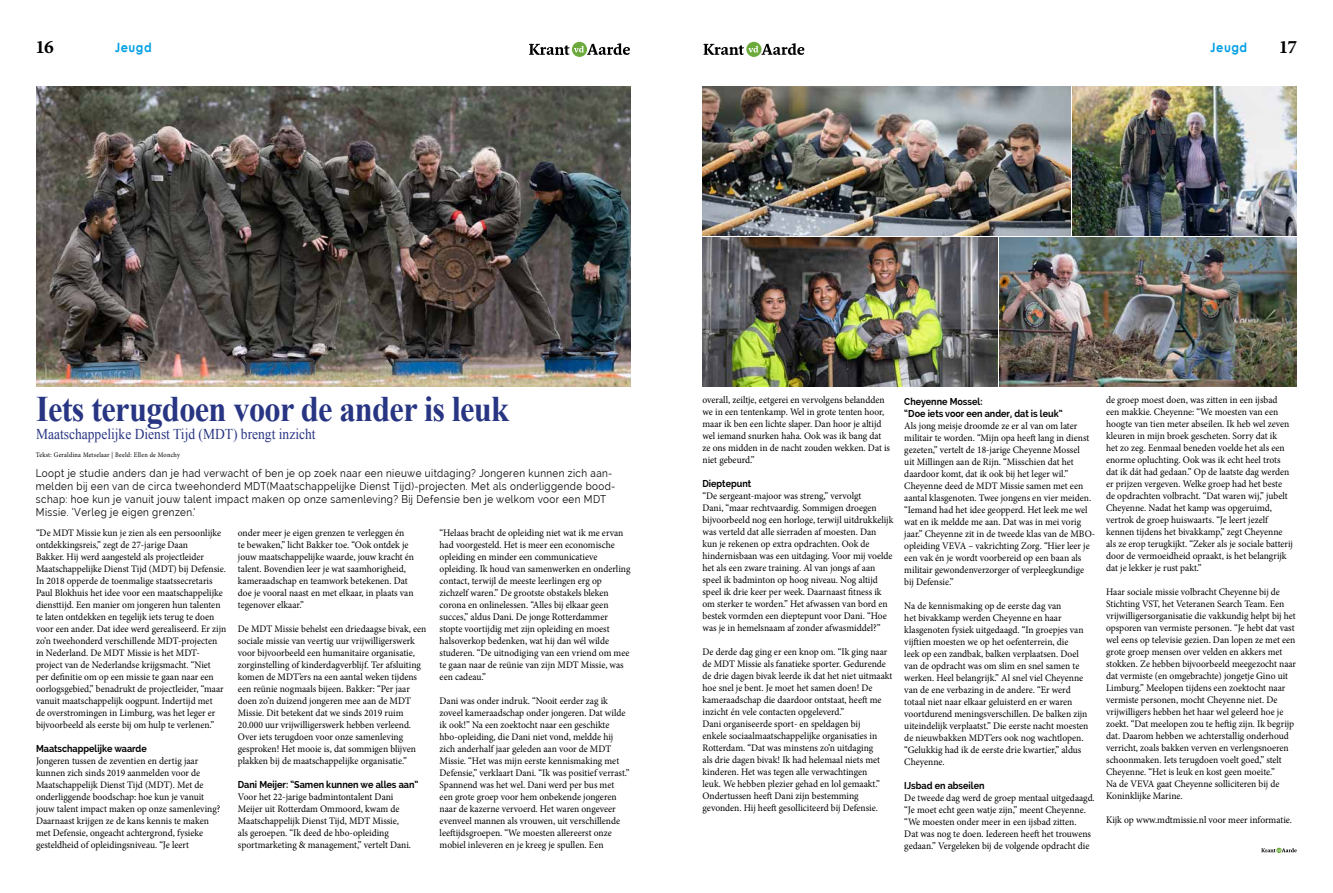
<style>
.page{position:relative;width:1333px;height:893px;background:#fff}
.page>*{position:absolute;margin:0;border:0;box-sizing:border-box;transform-origin:0 0}
.t1{font:700 36px "Times New Roman";letter-spacing:-.02em;color:#283583;scale:.9 1}
.t2{font:19px "Minion Variable Concept";color:#000}
.t3{font:15px "Times New Roman";color:#283583;scale:.9 1}
.t4{font:700 12.8px "Century Gothic";letter-spacing:.04em;color:#009fe3;scale:.9 1}
.t5{font:11px/13px "Raleway";letter-spacing:.04em;color:#000;scale:.9 1}
.t6{font:10px/12px "Minion Pro";color:#000;scale:.95 1}
.t7{font:700 10px/12px "Raleway";color:#000;scale:.9 1}
.t8{font:7px "Minion Pro";letter-spacing:.04em;color:#000;scale:.9 1}
</style>
<div class="page">
<svg style="left:746px;top:42px;width:15px;height:15px"></svg>
<svg style="left:703px;top:43px;width:102px;height:12px"></svg>
<svg style="left:572px;top:42px;width:15px;height:15px"></svg>
<svg style="left:529px;top:43px;width:101px;height:12px"></svg>
<img style="left:702px;top:86px;width:368px;height:149px">
<img style="left:36px;top:86px;width:594px;height:300px">
<svg style="left:1261px;top:848px;width:35px;height:5px"></svg>
<img style="left:702px;top:237px;width:295px;height:149px">
<img style="left:1072px;top:86px;width:224px;height:149px">
<img style="left:999px;top:238px;width:297px;height:149px">
<h2 class="t2" style="left:35px;top:34px;width:20px">16</h2>
<h2 class="t2" style="left:1278px;top:34px;width:20px">17</h2>
<p class="t4" style="left:115px;top:38px;width:42px">Jeugd</p>
<p class="t4" style="left:1210px;top:38px;width:42px">Jeugd</p>
<h1 class="t1" style="left:36px;top:384px;width:527px">Iets terugdoen voor de ander is leuk</h1>
<h3 class="t3" style="left:36px;top:423px;width:312px">Maatschappelijke Dienst Tijd (MDT) brengt inzicht</h3>
<p class="t8" style="left:36px;top:450px;width:161px">Tekst: Geraldina Metselaar | Beeld: Ellen de Monchy</p>
<p class="t5" style="left:36px;top:467px;width:645px">Loopt je studie anders dan je had verwacht of ben je op zoek naar een nieuwe uitdaging? Jongeren kunnen zich aan&shy;melden bij een van de circa tweehonderd MDT(Maatschappelijke Dienst Tijd)-projecten. Met als onderliggende bood&shy;schap: hoe kun je vanuit jouw talent impact maken op onze samenleving? Bij Defensie ben je welkom voor een MDT Missie. ‘Verleg je eigen grenzen.’</p>
<p class="t6" style="left:36px;top:527px;width:202px">“De MDT Missie kun je zien als een persoonlijke ontdekkingsreis,” zegt de 27-jarige Daan<br>Bakker. Hij werd aangesteld als projectleider Maatschappelijke Dienst Tijd (MDT) bij Defensie.<br>In 2018 opperde de toenmalige staatssecretaris Paul Blokhuis het idee voor een maatschappelijke diensttijd. Een manier om jongeren hun talenten te laten ontdekken en tegelijk iets terug te doen voor een ander. Dat idee werd gerealiseerd. Er zijn zo’n tweehonderd verschillende MDT-projecten in Nederland. De MDT Missie is het MDT&shy;project van de Nederlandse krijgsmacht. “Niet<br>per definitie om op een missie te gaan naar een oorlogsgebied,” benadrukt de projectleider, “maar vanuit maatschappelijk oogpunt. Indertijd met<br>de overstromingen in Limburg, was het leger er bijvoorbeeld als eerste bij om hulp te verlenen.”</p>
<p class="t7" style="left:36px;top:742px;width:125px">Maatschappelijke waarde</p>
<p class="t6" style="left:36px;top:755px;width:196px">Jongeren tussen de zeventien en dertig jaar kunnen zich sinds 2019 aanmelden voor de Maatschappelijk Dienst Tijd (MDT). Met de onderliggende boodschap: hoe kun je vanuit jouw talent impact maken op onze samenleving?<br>Daarnaast krijgen ze de kans kennis te maken met Defensie, ongeacht achtergrond, fysieke gesteldheid of opleidingsniveau. “Je leert</p>
<p class="t6" style="left:238px;top:527px;width:187px">onder meer je eigen grenzen te verleggen én<br>te bewaken,” licht Bakker toe. “Ook ontdek je jouw maatschappelijke waarde, jouw kracht én talent. Bovendien leer je wat saamhorigheid, kameraadschap en teamwork betekenen. Dat doe je vooral naast en met elkaar, in plaats van tegenover elkaar.”</p>
<p class="t6" style="left:238px;top:623px;width:200px">De MDT Missie behelst een driedaagse bivak, een sociale missie van veertig uur vrijwilligerswerk voor bijvoorbeeld een humanitaire organisatie, zorginstelling of kinderdagverblijf. Ter afsluiting komen de MDT’ers na een aantal weken tijdens een reünie nogmaals bijeen. Bakker: “Per jaar doen zo’n duizend jongeren mee aan de MDT Missie. Dit betekent dat we sinds 2019 ruim 20.000 uur vrijwilligerswerk hebben verleend.<br>Over iets terugdoen voor onze samenleving gesproken! Het mooie is, dat sommigen blijven plakken bij de maatschappelijke organisatie.”</p>
<p class="t7" style="left:238px;top:778px;width:202px">Dani Meijer: “Samen kunnen we alles aan”</p>
<p class="t6" style="left:238px;top:791px;width:184px">Voor het 22-jarige badmintontalent Dani Meijer uit Rotterdam Ommoord, kwam de Maatschappelijk Dienst Tijd, MDT Missie, als geroepen. “Ik deed de hbo-opleiding sportmarketing &amp; management,” vertelt Dani.</p>
<p class="t6" style="left:439px;top:527px;width:202px">“Helaas bracht de opleiding niet wat ik me ervan had voorgesteld. Het is meer een economische opleiding en minder een communicatieve opleiding. Ik houd van samenwerken en onderling contact, terwijl de meeste leerlingen erg op zichzelf waren.” De grootste obstakels bleken corona en onlinelessen. “Alles bij elkaar geen succes,” aldus Dani. De jonge Rotterdammer stopte voortijdig met zijn opleiding en moest halsoverkop bedenken, wat hij dan wél wilde studeren. “De uitnodiging van een vriend om mee te gaan naar de reünie van zijn MDT Missie, was een cadeau.”</p>
<p class="t6" style="left:439px;top:695px;width:201px">Dani was onder indruk. “Nooit eerder zag ik zoveel kameraadschap onder jongeren. Dat wilde ik ook!” Na een zoektocht naar een geschikte hbo-opleiding, die Dani niet vond, meldde hij zich anderhalf jaar geleden aan voor de MDT Missie. “Het was mijn eerste kennismaking met Defensie,” verklaart Dani. “Ik was positief verrast.” Spannend was het wel. Dani werd per bus met een grote groep voor hem onbekende jongeren naar de kazerne vervoerd. Het waren ongeveer evenveel mannen als vrouwen, uit verschillende leeftijdsgroepen. “We moesten allereerst onze mobiel inleveren en je kreeg je spullen. Een</p>
<p class="t6" style="left:702px;top:394px;width:199px">overall, zeiltje, eetgerei en vervolgens belandden we in een tentenkamp. Wel in grote tenten hoor, maar ik ben een lichte slaper. Dan hoor je altijd wel iemand snurken haha. Ook was ik bang dat ze ons midden in de nacht zouden wekken. Dat is niet gebeurd.”</p>
<p class="t7" style="left:702px;top:477px;width:56px">Dieptepunt</p>
<p class="t6" style="left:702px;top:490px;width:202px">“De sergeant-majoor was streng,” vervolgt<br>Dani, “maar rechtvaardig. Sommigen droegen bijvoorbeeld nog een horloge, terwijl uitdrukkelijk was verteld dat alle sierraden af moesten. Dan kun je rekenen op extra opdrachten. Ook de hindernisbaan was een uitdaging. Voor mij voelde het als een zware training. Al van jongs af aan speel ik badminton op hoog niveau. Nog altijd speel ik drie keer per week. Daarnaast fitness ik om sterker te worden.” Het afwassen van bord en bestek vormden een dieptepunt voor Dani. “Hoe was je in hemelsnaam af zonder afwasmiddel?”</p>
<p class="t6" style="left:702px;top:646px;width:201px">De derde dag ging er een knop om. “Ik ging naar de MDT Missie als fanatieke sporter. Gedurende de drie dagen bivak leerde ik dat het niet uitmaakt hoe snel je bent. Je moet het samen doen! De kameraadschap die daardoor ontstaat, heeft me inzicht én vele contacten opgeleverd.”<br>Dani organiseerde sport- en speldagen bij<br>enkele sociaalmaatschappelijke organisaties in Rotterdam. “Dat was minstens zo’n uitdaging<br>als drie dagen bivak! Ik had helemaal niets met kinderen. Het was tegen alle verwachtingen<br>leuk. We hebben plezier gehad en lol gemaakt.” Ondertussen heeft Dani zijn bestemming gevonden. Hij heeft gesolliciteerd bij Defensie.</p>
<p class="t7" style="left:904px;top:395px;width:177px">Cheyenne Mossel:<br>“Doe iets voor een ander, dat is leuk”</p>
<p class="t6" style="left:904px;top:420px;width:202px">Als jong meisje droomde ze er al van om later militair te worden. “Mijn opa heeft lang in dienst gezeten,” vertelt de 18-jarige Cheyenne Mossel<br>uit Millingen aan de Rijn. “Misschien dat het daardoor komt, dat ik ook bij het leger wil.” Cheyenne deed de MDT Missie samen met een aantal klasgenoten. Twee jongens en vier meiden. “Iemand had het idee geopperd. Het leek me wel wat en ik meldde me aan. Dat was in mei vorig jaar.” Cheyenne zit in de tweede klas van de MBO&shy;opleiding VEVA – vakrichting Zorg. “Hier leer je een vak én je wordt voorbereid op een baan als militair gewondenverzorger of verpleegkundige bij Defensie.”</p>
<p class="t6" style="left:904px;top:600px;width:195px">Na de kennismaking op de eerste dag van<br>het bivakkamp werden Cheyenne en haar klasgenoten fysiek uitgedaagd. “In groepjes van vijftien moesten we op het oefenterrein, die<br>leek op een zandbak, balken verplaatsen. Doel van de opdracht was om slim en snel samen te werken. Heel belangrijk.” Al snel viel Cheyenne van de ene verbazing in de andere. “Er werd totaal niet naar elkaar geluisterd en er waren voortdurend meningsverschillen. De balken zijn uiteindelijk verplaatst.” Die eerste nacht moesten de nieuwbakken MDT’ers ook nog wachtlopen. “Gelukkig had ik de eerste drie kwartier,” aldus Cheyenne.</p>
<p class="t7" style="left:904px;top:779px;width:91px">IJsbad en abseilen</p>
<p class="t6" style="left:904px;top:792px;width:202px">De tweede dag werd de groep mentaal uitgedaagd. “Je moet echt geen watje zijn,” meent Cheyenne. “We moesten onder meer in een ijsbad zitten.<br>Dat was nog te doen. Iedereen heeft het trouwens gedaan.” Vergeleken bij de volgende opdracht die</p>
<p class="t6" style="left:1106px;top:394px;width:198px">de groep moest doen, was zitten in een ijsbad een makkie. Cheyenne: “We moesten van een hoogte van tien meter abseilen. Ik heb wel zeven kleuren in mijn broek gescheten. Sorry dat ik<br>het zo zeg. Eenmaal beneden voelde het als een enorme opluchting. Ook was ik echt heel trots dat ik dát had gedaan.” Op de laatste dag werden er prijzen vergeven. Welke groep had het beste de opdrachten volbracht. “Dat waren wij,” jubelt Cheyenne. Nadat het kamp was opgeruimd, vertrok de groep huiswaarts. “Je leert jezelf kennen tijdens het bivakkamp,” zegt Cheyenne als ze erop terugkijkt. “Zeker als je sociale batterij door de vermoeidheid opraakt, is het belangrijk dat je lekker je rust pakt.”</p>
<p class="t6" style="left:1106px;top:586px;width:201px">Haar sociale missie volbracht Cheyenne bij de Stichting VST, het Veteranen Search Team. Een vrijwilligersorganisatie die vakkundig helpt bij het opsporen van vermiste personen. “Je hebt dat vast wel eens op televisie gezien. Dan lopen ze met een grote groep mensen over velden en akkers met stokken. Ze hebben bijvoorbeeld meegezocht naar dat vermiste (en omgebrachte) jongetje Gino uit Limburg.” Meelopen tijdens een zoektocht naar vermiste personen, mocht Cheyenne niet. De vrijwilligers hebben het haar wel geleerd hoe je zoekt. “Dat meelopen zou te heftig zijn. Ik begrijp dat. Daarom hebben we achterstallig onderhoud verricht, zoals bakken verven en verlengsnoeren schoonmaken. Iets terugdoen voelt goed,” stelt Cheyenne. “Het is leuk en kost geen moeite.”<br>Na de VEVA gaat Cheyenne solliciteren bij de Koninklijke Marine.</p>
<p class="t6" style="left:1106px;top:814px;width:197px">Kijk op www.mdtmissie.nl voor meer informatie.</p>
</div>
